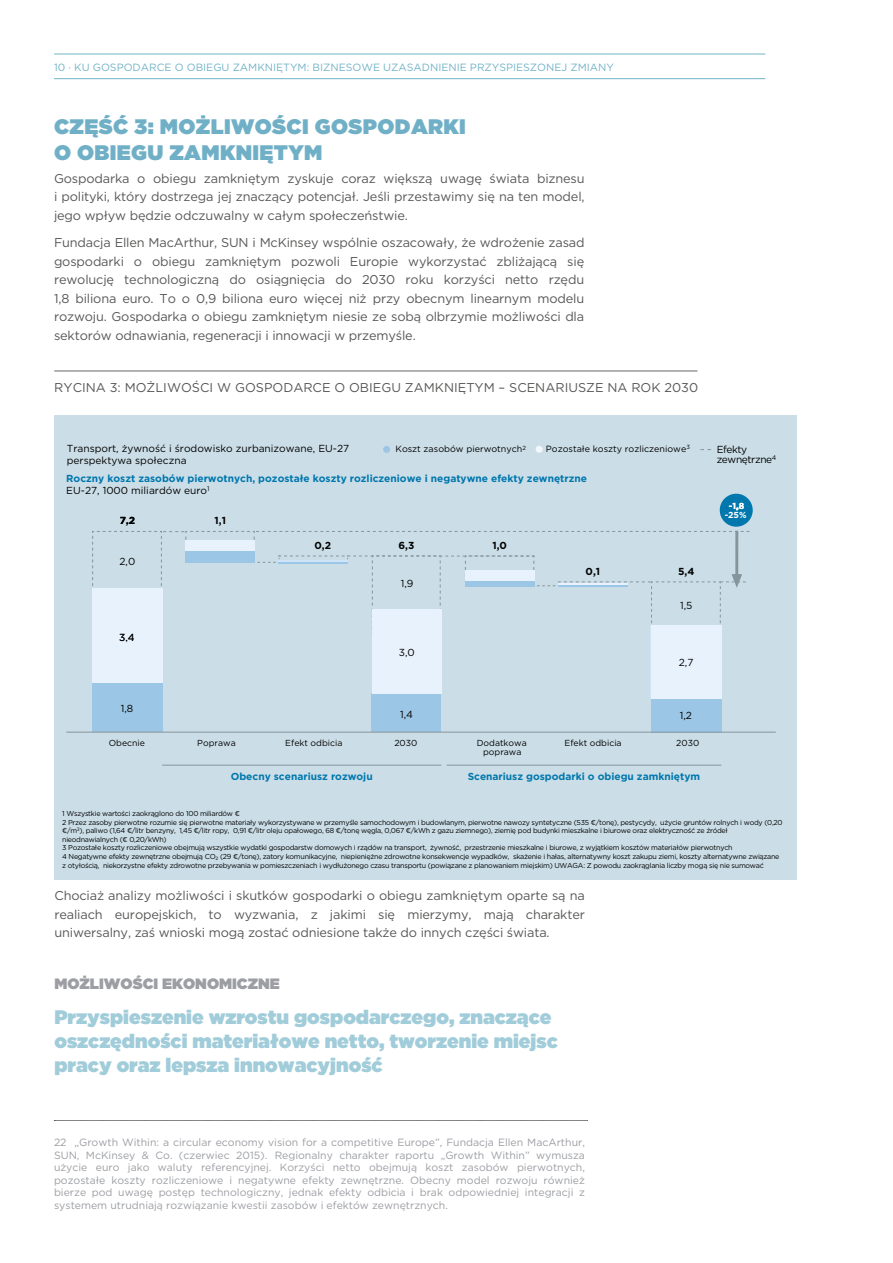
<style>
.page{position:relative;width:893px;height:1263px;background:#fff}
.page>*{position:absolute;margin:0;border:0;box-sizing:border-box;transform-origin:0 0}
.t1{font:900 21px/26px "Gotham";letter-spacing:.02em;color:#70b0c7}
.t2{font:900 19.5px/24px "Gotham";color:#a1ccd9}
.t3{font:900 15px "Gotham";color:#9c9ea3}
.t4{font:12.75px/18.5px "Gotham";letter-spacing:-.01em;color:#575756;text-align:justify}
.t5{font:10.5px/12.6px "Gotham";color:#9c9ea3;text-align:justify}
.t6{font:10.5px "Gotham";color:#73b3c7}
.t7{font:700 10.2px/12px "Gotham";color:#0076ad}
.t8{font:10.2px/12.1px "Gotham";color:#000}
.t9{font:700 10.2px "Gotham";color:#0077ad}
.t10{font:700 10.2px "Gotham";color:#000}
.t11{font:10.2px/10.2px "Gotham";letter-spacing:-.035em;color:#000}
.t12{font:9px "Gotham";color:#000}
.t13{font:8.7px "Gotham";color:#000}
.t14{font:700 8.7px/8.9px "Gotham";color:#fff;text-align:center}
.t15{font:7.2px/8.6px "Gotham";letter-spacing:-.035em;color:#000}
.s1{font-weight:400;color:#000}
</style>
<div class="page">
<hr style="left:54px;top:54px;width:711px;height:1px;background:#73b3c7">
<hr style="left:54px;top:78px;width:711px;height:1px;background:#73b3c7">
<hr style="left:54px;top:371px;width:643px;height:1px;background:#575756">
<div style="left:54px;top:415px;width:742px;height:464px;background:#cbdee7"></div>
<div style="left:383px;top:446px;width:7px;height:7px;background:#9bc6e5;border-radius:50%"></div>
<div style="left:536px;top:446px;width:7px;height:7px;background:#f1f7fd;border-radius:50%"></div>
<div style="left:92px;top:588px;width:70px;height:96px;background:#e8f2fc"></div>
<div style="left:92px;top:683px;width:70px;height:49px;background:#9bc6e5"></div>
<div style="left:371px;top:693px;width:70px;height:39px;background:#9bc6e5"></div>
<div style="left:372px;top:609px;width:70px;height:84px;background:#e8f2fc"></div>
<div style="left:651px;top:699px;width:70px;height:33px;background:#9bc6e5"></div>
<hr style="left:66px;top:732px;width:710px;height:1px;background:#86949b">
<div style="left:651px;top:625px;width:70px;height:74px;background:#e8f2fc"></div>
<hr style="left:162px;top:765px;width:279px;height:1px;background:#86949b">
<hr style="left:447px;top:765px;width:274px;height:1px;background:#86949b">
<svg style="left:92px;top:531px;width:657px;height:104px"></svg>
<div style="left:720px;top:494px;width:33px;height:33px;background:#0077ad;border-radius:50%"></div>
<svg style="left:54px;top:1120px;width:534px;height:1px"></svg>
<h3 class="t6" style="left:54px;top:60px;width:561px">10 ∙ KU GOSPODARCE O OBIEGU ZAMKNIĘTYM: BIZNESOWE UZASADNIENIE PRZYSPIESZONEJ ZMIANY</h3>
<h1 class="t1" style="left:54px;top:114px;width:413px">CZĘŚĆ 3: MOŻLIWOŚCI GOSPODARKI<br>O OBIEGU ZAMKNIĘTYM</h1>
<h3 class="t4" style="left:54px;top:169px;width:532px">Gospodarka o obiegu zamkniętym zyskuje coraz większą uwagę świata biznesu i polityki, który dostrzega jej znaczący potencjał. Jeśli przestawimy się na ten model, jego wpływ będzie odczuwalny w całym społeczeństwie.</h3>
<p class="t4" style="left:54px;top:233px;width:532px">Fundacja Ellen MacArthur, SUN i McKinsey wspólnie oszacowały, że wdrożenie zasad gospodarki o obiegu zamkniętym pozwoli Europie wykorzystać zbliżającą się rewolucję technologiczną do osiągnięcia do 2030 roku korzyści netto rzędu 1,8 biliona euro. To o 0,9 biliona euro więcej niż przy obecnym linearnym modelu rozwoju. Gospodarka o obiegu zamkniętym niesie ze sobą olbrzymie możliwości dla sektorów odnawiania, regeneracji i innowacji w przemyśle.</p>
<h3 class="t4" style="left:54px;top:378px;width:645px">RYCINA 3: MOŻLIWOŚCI W GOSPODARCE O OBIEGU ZAMKNIĘTYM – SCENARIUSZE NA ROK 2030</h3>
<h3 class="t8" style="left:67px;top:442px;width:284px">Transport, żywność i środowisko zurbanizowane, EU-27 perspektywa społeczna</h3>
<h3 class="t7" style="left:66px;top:472px;width:522px">Roczny koszt zasobów pierwotnych, pozostałe koszty rozliczeniowe i negatywne efekty zewnętrzne<br><span class="s1">EU-27, 1000 miliardów euro</span><sup>1</sup></h3>
<p class="t12" style="left:396px;top:443px;width:132px">Koszt zasobów pierwotnych<sup>2</sup></p>
<p class="t12" style="left:546px;top:443px;width:146px">Pozostałe koszty rozliczeniowe<sup>3</sup></p>
<h3 class="t11" style="left:717px;top:444px;width:61px">Efekty zewnętrzne<sup>4</sup></h3>
<h3 class="t10" style="left:120px;top:513px;width:17px">7.2,</h3>
<h3 class="t8" style="left:119px;top:555px;width:17px">2,0</h3>
<h3 class="t8" style="left:119px;top:631px;width:17px">3,4</h3>
<h3 class="t8" style="left:125px;top:631px;width:4px">.</h3>
<h3 class="t8" style="left:121px;top:702px;width:14px">1,8</h3>
<h3 class="t10" style="left:215px;top:514px;width:13px">1,1</h3>
<h3 class="t10" style="left:314px;top:538px;width:18px">0,2</h3>
<h3 class="t10" style="left:399px;top:539px;width:17px">6,3</h3>
<h3 class="t8" style="left:401px;top:577px;width:14px">1,9</h3>
<h3 class="t8" style="left:399px;top:646px;width:18px">3,0</h3>
<h3 class="t8" style="left:400px;top:708px;width:14px">1,4</h3>
<h3 class="t10" style="left:492px;top:538px;width:16px">1,0</h3>
<h3 class="t10" style="left:586px;top:564px;width:16px">0,1</h3>
<h3 class="t10" style="left:678px;top:564px;width:18px">5,4</h3>
<h3 class="t8" style="left:680px;top:599px;width:14px">1,5</h3>
<h3 class="t8" style="left:679px;top:656px;width:16px">2,7</h3>
<h3 class="t8" style="left:680px;top:709px;width:14px">1,2</h3>
<p class="t13" style="left:109px;top:737px;width:38px">Obecnie</p>
<p class="t13" style="left:197px;top:737px;width:40px">Poprawa</p>
<p class="t13" style="left:285px;top:737px;width:59px">Efekt odbicia</p>
<p class="t13" style="left:394px;top:737px;width:24px">2030</p>
<p class="t13" style="left:477px;top:737px;width:52px">Dodatkowa</p>
<p class="t13" style="left:676px;top:737px;width:24px">2030</p>
<p class="t13" style="left:483px;top:746px;width:40px">poprawa</p>
<p class="t13" style="left:564px;top:737px;width:59px">Efekt odbicia</p>
<h3 class="t9" style="left:231px;top:770px;width:143px">Obecny scenariusz rozwoju</h3>
<h3 class="t9" style="left:468px;top:769px;width:234px">Scenariusz gospodarki o obiegu zamkniętym</h3>
<p class="t14" style="left:725px;top:501px;width:23px">-1.,8 -25%</p>
<p class="t15" style="left:62px;top:809px;width:722px">1 Wszystkie wartości zaokrąglono do 100 miliardów €<br>2 Przez zasoby pierwotne rozumie się pierwotne materiały wykorzystywane w przemyśle samochodowym i budowlanym, pierwotne nawozy syntetyczne (535 €/tonę), pestycydy, użycie gruntów rolnych i wody (0,20 €/m<sup>3</sup>), paliwo (1,64 €/litr benzyny, 1,45 €/litr ropy, 0,91 €/litr oleju opałowego, 68 €/tonę węgla, 0,067 €/kWh z gazu ziemnego), ziemię pod budynki mieszkalne i biurowe oraz elektryczność ze źródeł nieodnawialnych (€ 0,20/kWh)<br>3 Pozostałe koszty rozliczeniowe obejmują wszystkie wydatki gospodarstw domowych i rządów na transport, żywność, przestrzenie mieszkalne i biurowe, z wyjątkiem kosztów materiałów pierwotnych<br>4 Negatywne efekty zewnętrzne obejmują CO<sub>2</sub> (29 €/tonę), zatory komunikacyjne, niepieniężne zdrowotne konsekwencje wypadków, skażenie i hałas, alternatywny koszt zakupu ziemi, koszty alternatywne związane z otyłością, niekorzystne efekty zdrowotne przebywania w pomieszczeniach i wydłużonego czasu transportu (powiązane z planowaniem miejskim) UWAGA: Z powodu zaokrąglania liczby mogą się nie sumować</p>
<p class="t4" style="left:54px;top:886px;width:532px">Chociaż analizy możliwości i skutków gospodarki o obiegu zamkniętym oparte są na realiach europejskich, to wyzwania, z jakimi się mierzymy, mają charakter uniwersalny, zaś wnioski mogą zostać odniesione także do innych części świata.</p>
<h3 class="t3" style="left:54px;top:973px;width:227px">MOŻLIWOŚCI EKONOMICZNE</h3>
<h2 class="t2" style="left:54px;top:1005px;width:505px">Przyspieszenie wzrostu gospodarczego, znaczące oszczędności materiałowe netto, tworzenie miejsc pracy oraz lepsza innowacyjność</h2>
<p class="t5" style="left:54px;top:1136px;width:532px">22 „Growth Within: a circular economy vision for a competitive Europe”, Fundacja Ellen MacArthur, SUN, McKinsey &amp; Co. (czerwiec 2015). Regionalny charakter raportu „Growth Within” wymusza użycie euro jako waluty referencyjnej. Korzyści netto obejmują koszt zasobów pierwotnych, pozostałe koszty rozliczeniowe i negatywne efekty zewnętrzne. Obecny model rozwoju również bierze pod uwagę postęp technologiczny, jednak efekty odbicia i brak odpowiedniej integracji z systemem utrudniają rozwiązanie kwestii zasobów i efektów zewnętrznych.</p>
</div>
